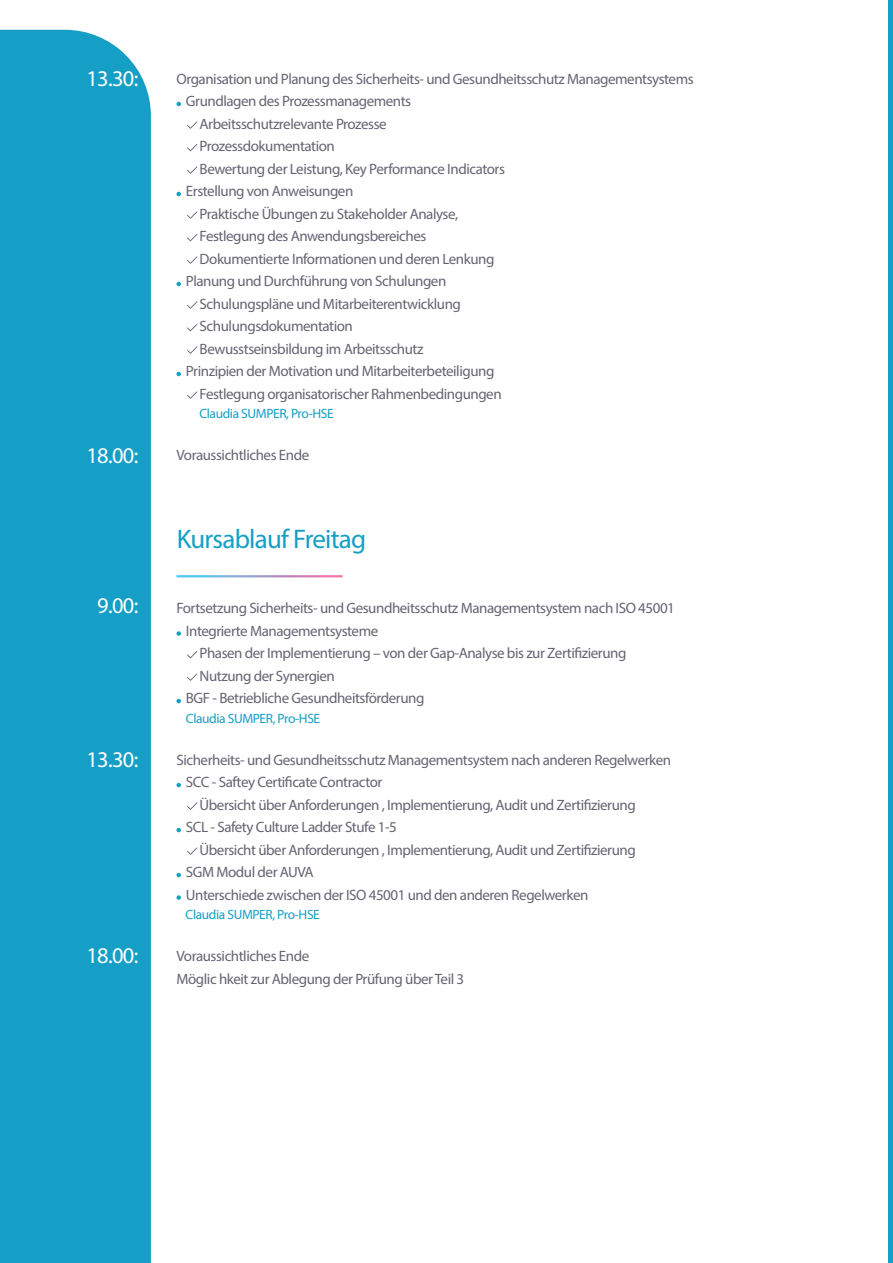
<style>
.page{position:relative;width:893px;height:1263px;background:#fff}
.page>*{position:absolute;margin:0;border:0;box-sizing:border-box;transform-origin:0 0}
.t1{font:27px "Myriad Pro";letter-spacing:-.03em;color:#169fc6}
.t2{font:22.5px "Myriad Pro";letter-spacing:-.03em;color:#fff}
.t3{font:15px "Myriad Pro";letter-spacing:-.03em;color:#676372}
.t4{font:13.5px "Myriad Pro";letter-spacing:-.03em;color:#169fc6}
</style>
<div class="page">
<div style="left:0;top:30px;width:151px;height:1233px;background:#169fc6"></div>
<hr style="left:889px;top:0;width:4px;height:1263px;background:#169fc6">
<svg style="left:176px;top:102px;width:5px;height:4px"></svg>
<svg style="left:187px;top:121px;width:10px;height:8px"></svg>
<svg style="left:187px;top:144px;width:10px;height:7px"></svg>
<svg style="left:187px;top:166px;width:10px;height:8px"></svg>
<svg style="left:176px;top:192px;width:5px;height:4px"></svg>
<svg style="left:187px;top:211px;width:10px;height:8px"></svg>
<svg style="left:187px;top:234px;width:10px;height:7px"></svg>
<svg style="left:187px;top:256px;width:10px;height:8px"></svg>
<svg style="left:176px;top:282px;width:5px;height:4px"></svg>
<svg style="left:187px;top:301px;width:10px;height:8px"></svg>
<svg style="left:187px;top:324px;width:10px;height:7px"></svg>
<svg style="left:187px;top:346px;width:10px;height:8px"></svg>
<svg style="left:176px;top:372px;width:5px;height:4px"></svg>
<svg style="left:187px;top:391px;width:10px;height:8px"></svg>
<svg style="left:176px;top:631px;width:5px;height:5px"></svg>
<svg style="left:187px;top:651px;width:10px;height:7px"></svg>
<svg style="left:187px;top:673px;width:10px;height:8px"></svg>
<svg style="left:176px;top:699px;width:5px;height:4px"></svg>
<svg style="left:176px;top:783px;width:5px;height:4px"></svg>
<svg style="left:187px;top:802px;width:10px;height:8px"></svg>
<svg style="left:176px;top:828px;width:5px;height:4px"></svg>
<svg style="left:187px;top:847px;width:10px;height:8px"></svg>
<svg style="left:176px;top:873px;width:5px;height:4px"></svg>
<svg style="left:176px;top:895px;width:5px;height:5px"></svg>
<p class="t2" style="left:86px;top:65px;width:54px">13.30:</p>
<p class="t2" style="left:86px;top:442px;width:54px">18.00:</p>
<p class="t2" style="left:97px;top:592px;width:43px">9.00:</p>
<p class="t2" style="left:86px;top:745px;width:54px">13.30:</p>
<p class="t2" style="left:86px;top:942px;width:54px">18.00:</p>
<p class="t3" style="left:176px;top:69px;width:519px">Organisation und Planung des Sicherheits- und Gesundheitsschutz Managementsystems</p>
<p class="t3" style="left:186px;top:92px;width:227px">Grundlagen des Prozessmanagements</p>
<p class="t3" style="left:200px;top:114px;width:189px">Arbeitsschutzrelevante Prozesse</p>
<p class="t3" style="left:200px;top:137px;width:137px">Prozessdokumentation</p>
<p class="t3" style="left:200px;top:159px;width:307px">Bewertung der Leistung, Key Performance Indicators</p>
<p class="t3" style="left:186px;top:182px;width:169px">Erstellung von Anweisungen</p>
<p class="t3" style="left:200px;top:204px;width:260px">Praktische Übungen zu Stakeholder Analyse,</p>
<p class="t3" style="left:200px;top:227px;width:228px">Festlegung des Anwendungsbereiches</p>
<p class="t3" style="left:200px;top:249px;width:296px">Dokumentierte Informationen und deren Lenkung</p>
<p class="t3" style="left:186px;top:272px;width:262px">Planung und Durchführung von Schulungen</p>
<p class="t3" style="left:200px;top:294px;width:263px">Schulungspläne und Mitarbeiterentwicklung</p>
<p class="t3" style="left:200px;top:317px;width:155px">Schulungsdokumentation</p>
<p class="t3" style="left:200px;top:339px;width:225px">Bewusstseinsbildung im Arbeitsschutz</p>
<p class="t3" style="left:186px;top:362px;width:310px">Prinzipien der Motivation und Mitarbeiterbeteiligung</p>
<p class="t3" style="left:200px;top:384px;width:304px">Festlegung organisatorischer Rahmenbedingungen</p>
<p class="t4" style="left:199px;top:405px;width:136px">Claudia SUMPER, Pro-HSE</p>
<p class="t3" style="left:176px;top:446px;width:134px">Voraussichtliches Ende</p>
<p class="t1" style="left:177px;top:522px;width:191px">Kursablauf Freitag</p>
<p class="t3" style="left:176px;top:599px;width:500px">Fortsetzung Sicherheits- und Gesundheitsschutz Managementsystem nach ISO 45001</p>
<p class="t3" style="left:186px;top:621px;width:194px">Integrierte Managementsysteme</p>
<p class="t3" style="left:200px;top:644px;width:428px">Phasen der Implementierung – von der Gap-Analyse bis zur Zertifizierung</p>
<p class="t3" style="left:200px;top:666px;width:137px">Nutzung der Synergien</p>
<p class="t3" style="left:186px;top:689px;width:240px">BGF - Betriebliche Gesundheitsförderung</p>
<p class="t4" style="left:186px;top:710px;width:136px">Claudia SUMPER, Pro-HSE</p>
<p class="t3" style="left:176px;top:750px;width:496px">Sicherheits- und Gesundheitsschutz Managementsystem nach anderen Regelwerken</p>
<p class="t3" style="left:186px;top:773px;width:198px">SCC - Saftey Certificate Contractor</p>
<p class="t3" style="left:200px;top:795px;width:438px">Übersicht über Anforderungen , Implementierung, Audit und Zertifizierung</p>
<p class="t3" style="left:186px;top:818px;width:212px">SCL - Safety Culture Ladder Stufe 1-5</p>
<p class="t3" style="left:200px;top:840px;width:438px">Übersicht über Anforderungen , Implementierung, Audit und Zertifizierung</p>
<p class="t3" style="left:186px;top:863px;width:129px">SGM Modul der AUVA</p>
<p class="t3" style="left:186px;top:885px;width:404px">Unterschiede zwischen der ISO 45001 und den anderen Regelwerken</p>
<p class="t4" style="left:186px;top:906px;width:136px">Claudia SUMPER, Pro-HSE</p>
<p class="t3" style="left:176px;top:947px;width:134px">Voraussichtliches Ende</p>
<p class="t3" style="left:176px;top:969px;width:289px">Möglic hkeit zur Ablegung der Prüfung über Teil 3</p>
</div>
